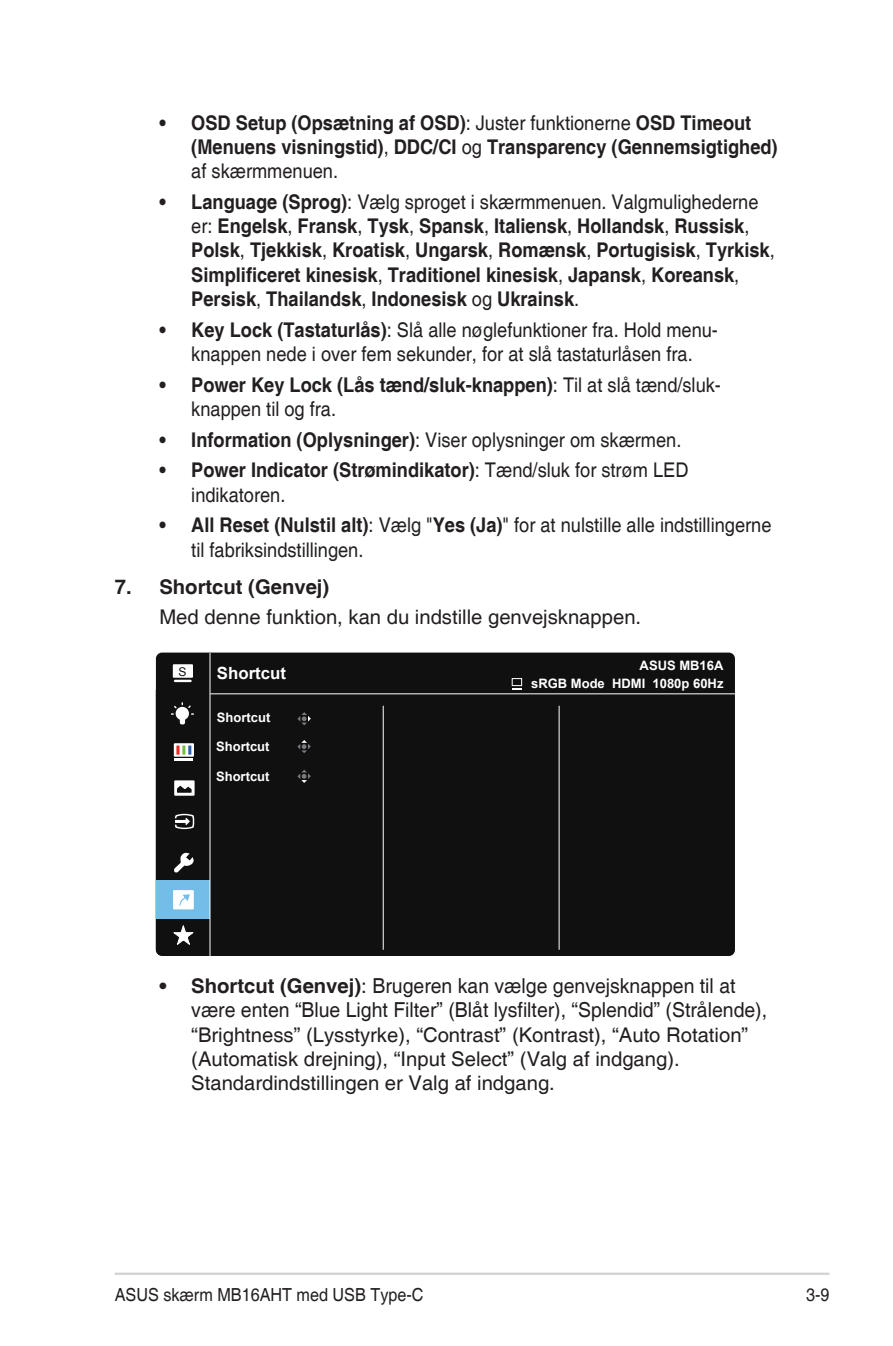
<style>
.page{position:relative;width:893px;height:1346px;background:#fff}
.page>*{position:absolute;margin:0;border:0;box-sizing:border-box;transform-origin:0 0}
.t1{font:20.7px/24.3px "Helvetica";color:#231f20;scale:.94 1}
.OSD_Item{font:700 20.25px/24.3px "Helvetica";color:#231f20;scale:.9 1}
.Body_Text_Indent{font:20.25px/24.3px "Helvetica";color:#231f20;scale:.9 1}
.Body_Text_Indent-2{font:20.25px/24.3px "Helvetica";color:#231f20}
.OSD_Item-2{font:700 20.25px "Helvetica";color:#231f20}
.t2{font:18px "Helvetica";color:#231f20;scale:.9 1}
.t3{font:700 16.88px "Arial";color:#fff}
.t4{font:700 13.05px "Arial";color:#fff}
.t5{font:12.15px "Arial";color:#101010}
.s1{font-weight:400}
.s2{font-weight:700}
.s3{font-weight:700;font-size:20.25px}
.s4{font-size:20.25px}
</style>
<div class="page">
<hr style="left:115px;top:1272px;width:714px;height:3px;background:#d1d2d4">
<div style="left:156px;top:652px;width:579px;height:304px;background:#101010;border-radius:6px"></div>
<hr style="left:156px;top:693px;width:579px;height:1px;background:#fff">
<hr style="left:383px;top:706px;width:1px;height:244px;background:#fff">
<hr style="left:559px;top:706px;width:1px;height:244px;background:#fff">
<div style="left:173px;top:664px;width:20px;height:14px;background:#fff"></div>
<svg style="left:174px;top:680px;width:18px;height:2px"></svg>
<hr style="left:210px;top:653px;width:1px;height:304px;background:#fff">
<svg style="left:156px;top:689px;width:54px;height:266px"></svg>
<svg style="left:297px;top:712px;width:14px;height:13px"></svg>
<svg style="left:297px;top:740px;width:14px;height:13px"></svg>
<svg style="left:297px;top:770px;width:14px;height:13px"></svg>
<div style="left:512px;top:678px;width:10px;height:8px;border:1px solid #fff"></div>
<p class="OSD_Item" style="left:191px;top:111px;width:653px;text-indent:-32px">• OSD Setup (Opsætning af OSD)<span class="s1">: Juster funktionerne</span> OSD Timeout (Menuens visningstid)<span class="s1">,</span> DDC/CI <span class="s1">og</span> Transparency (Gennemsigtighed) <span class="s1">af skærmmenuen.</span></p>
<p class="OSD_Item" style="left:191px;top:190px;width:650px;text-indent:-32px">• Language (Sprog)<span class="s1">: Vælg sproget i skærmmenuen. Valgmulighederne er:</span> Engelsk<span class="s1">,</span> Fransk<span class="s1">,</span> Tysk<span class="s1">,</span> Spansk<span class="s1">,</span> Italiensk<span class="s1">,</span> Hollandsk<span class="s1">,</span> Russisk<span class="s1">, </span>Polsk<span class="s1">,</span> Tjekkisk<span class="s1">,</span> Kroatisk<span class="s1">,</span> Ungarsk<span class="s1">,</span> Romænsk<span class="s1">,</span> Portugisisk<span class="s1">,</span> Tyrkisk<span class="s1">, </span>Simplificeret kinesisk<span class="s1">,</span> Traditionel kinesisk<span class="s1">,</span> Japansk<span class="s1">,</span> Koreansk<span class="s1">, </span>Persisk<span class="s1">,</span> Thailandsk<span class="s1">,</span> Indonesisk <span class="s1">og</span> Ukrainsk<span class="s1">.</span></p>
<p class="Body_Text_Indent" style="left:159px;top:318px;width:622px;text-align:center"><span class="s2">• Key Lock (Tastaturlås)</span>: Slå alle nøglefunktioner fra. Hold menu&shy;knappen nede i over fem sekunder, for at slå tastaturlåsen fra.</p>
<p class="OSD_Item" style="left:191px;top:373px;width:590px;text-indent:-32px">• Power Key Lock (Lås tænd/sluk-knappen)<span class="s1">: Til at slå tænd/sluk&shy;knappen til og fra.</span></p>
<p class="Body_Text_Indent" style="left:159px;top:428px;width:582px"><span class="s2">• Information (Oplysninger)</span>: Viser oplysninger om skærmen.</p>
<p class="Body_Text_Indent" style="left:191px;top:459px;width:554px;text-indent:-32px"><span class="s2">• Power Indicator (Strømindikator)</span>: Tænd/sluk for strøm LED indikatoren.</p>
<p class="Body_Text_Indent" style="left:191px;top:514px;width:646px;text-indent:-32px"><span class="s2">• All Reset (Nulstil alt)</span>: Vælg "<span class="s2">Yes (Ja)</span>" for at nulstille alle indstillingerne til fabriksindstillingen.</p>
<p class="OSD_Item-2" style="left:115px;top:574px;width:216px">7. Shortcut (Genvej)</p>
<p class="Body_Text_Indent-2" style="left:159px;top:605px;width:483px">Med denne funktion, kan du indstille genvejsknappen.</p>
<p class="t5" style="left:179px;top:663px;width:10px">S</p>
<p class="t4" style="left:217px;top:709px;width:55px">Shortcut</p>
<p class="t4" style="left:216px;top:738px;width:55px">Shortcut</p>
<p class="t4" style="left:216px;top:768px;width:55px">Shortcut</p>
<p class="t4" style="left:640px;top:657px;width:85px">ASUS MB16A</p>
<p class="t3" style="left:217px;top:662px;width:71px">Shortcut</p>
<p class="t4" style="left:531px;top:675px;width:194px">sRGB Mode HDMI 1080p 60Hz</p>
<p class="t1" style="left:191px;top:974px;width:614px;text-indent:-32px"><span class="s3">• Shortcut (Genvej)</span><span class="s4">:</span> Brugeren kan vælge genvejsknappen til at være enten “Blue Light Filter” (Blåt lysfilter), “Splendid” (Strålende),</p>
<p class="Body_Text_Indent-2" style="left:191px;top:1023px;width:559px">“Brightness” (Lysstyrke), “Contrast” (Kontrast), “Auto Rotation” (Automatisk drejning), “Input Select” (Valg af indgang).<br>Standardindstillingen er Valg af indgang.</p>
<p class="t2" style="left:115px;top:1284px;width:345px">ASUS skærm MB16AHT med USB Type-C</p>
<p class="t2" style="left:806px;top:1284px;width:28px">3-9</p>
</div>
